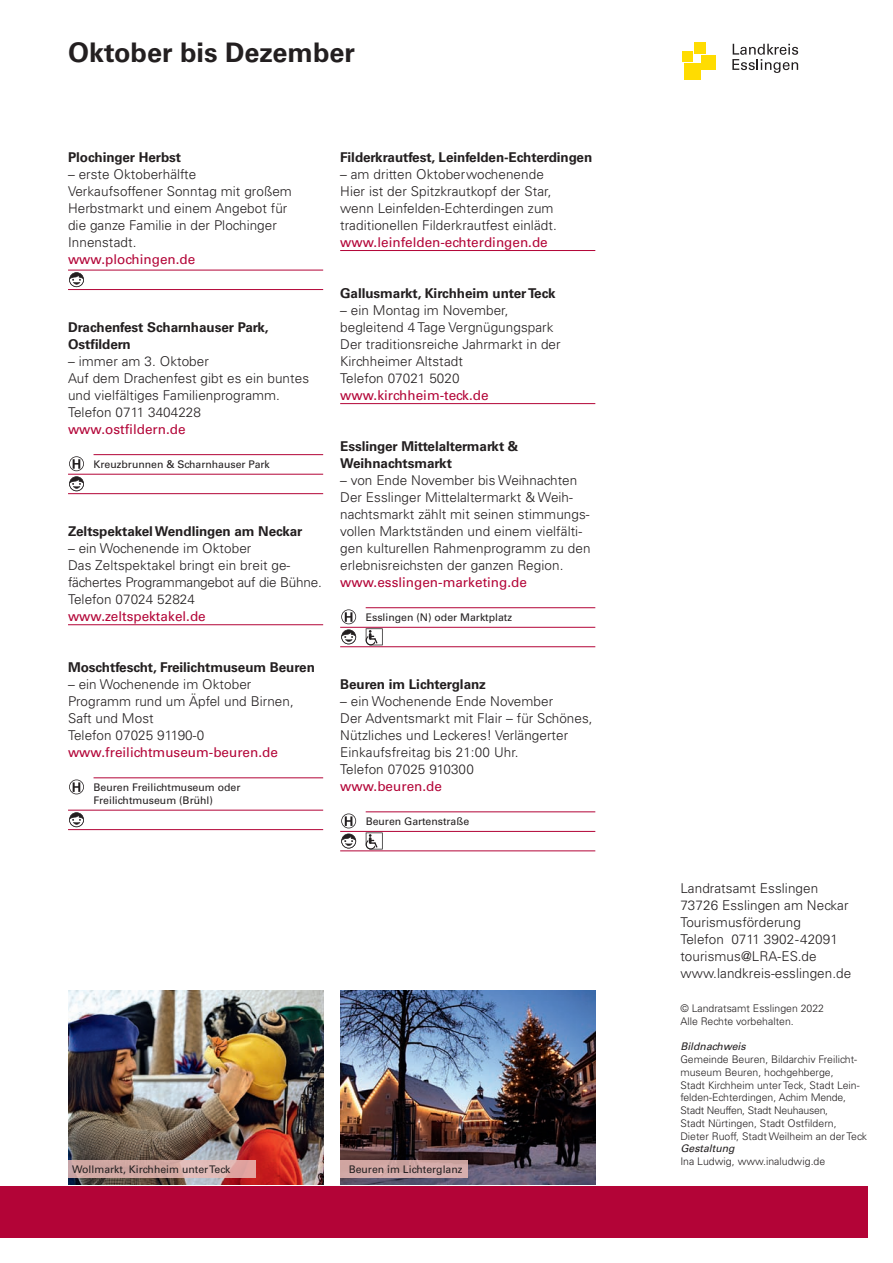
<style>
.page{position:relative;width:893px;height:1263px;background:#fff}
.page>*{position:absolute;margin:0;border:0;box-sizing:border-box;transform-origin:0 0}
.t1{font:700 27px "Univers LT Std";color:#231f20}
.F{font:300 13.5px/17px "Univers LT Std";letter-spacing:.005em;color:#231f20}
.t2{font:700 13.5px/17px "Univers LT Std";letter-spacing:-.005em;color:#231f20}
.Adresse{font:13.5px "Univers LT Std";color:#b30437}
.F-2{font:300 13.5px/17px "Univers LT Std";letter-spacing:-.015em;color:#231f20}
.Absatzformat_7_8_5pt{font:300 10.5px/12.8px "Univers LT Std";color:#231f20}
.F__TOUR-kurzinfo-rot{font:10.5px/12.8px "Univers LT Std";color:#231f20}
.Absatzformat_2{font:300 10.5px/12.8px "Univers LT Std";color:#231f20}
.B__7pt-roman{font:10.5px "Univers LT Std";color:#231f20}
.Absatzformat_7_8_5pt-2{font:italic 10.5px "Univers LT Std";color:#231f20}
.Absatzformat_2-2{font:italic 10.5px "Univers LT Std";color:#231f20}
.s1{font-weight:400;color:#b30437}
</style>
<div class="page">
<div style="left:0;top:1186px;width:867px;height:51px;background:#b30437"></div>
<img style="left:340px;top:991px;width:255px;height:193px">
<hr style="left:68px;top:270px;width:255px;height:1px;background:#b30437">
<hr style="left:68px;top:289px;width:255px;height:1px;background:#b30437">
<hr style="left:94px;top:454px;width:229px;height:1px;background:#b30437">
<hr style="left:68px;top:474px;width:255px;height:1px;background:#b30437">
<hr style="left:68px;top:493px;width:255px;height:1px;background:#b30437">
<hr style="left:68px;top:624px;width:255px;height:1px;background:#b30437">
<hr style="left:94px;top:777px;width:229px;height:1px;background:#b30437">
<hr style="left:68px;top:810px;width:255px;height:1px;background:#b30437">
<hr style="left:68px;top:829px;width:255px;height:1px;background:#b30437">
<svg style="left:69px;top:272px;width:15px;height:15px"></svg>
<svg style="left:69px;top:456px;width:15px;height:35px"></svg>
<svg style="left:69px;top:779px;width:15px;height:15px"></svg>
<svg style="left:69px;top:812px;width:15px;height:15px"></svg>
<hr style="left:340px;top:250px;width:255px;height:1px;background:#b30437">
<hr style="left:340px;top:403px;width:255px;height:1px;background:#b30437">
<hr style="left:366px;top:607px;width:229px;height:1px;background:#b30437">
<hr style="left:340px;top:627px;width:255px;height:1px;background:#b30437">
<hr style="left:340px;top:646px;width:255px;height:1px;background:#b30437">
<hr style="left:366px;top:811px;width:229px;height:1px;background:#b30437">
<hr style="left:340px;top:831px;width:255px;height:1px;background:#b30437">
<hr style="left:340px;top:850px;width:255px;height:1px;background:#b30437">
<svg style="left:341px;top:609px;width:15px;height:35px"></svg>
<svg style="left:366px;top:628px;width:17px;height:17px"></svg>
<svg style="left:341px;top:813px;width:15px;height:35px"></svg>
<svg style="left:366px;top:832px;width:17px;height:17px"></svg>
<img style="left:68px;top:991px;width:255px;height:193px">
<svg style="left:732px;top:44px;width:66px;height:29px"></svg>
<div style="left:682px;top:52px;width:10px;height:10px;background:#ffdc01"></div>
<div style="left:684px;top:64px;width:16px;height:16px;background:#ffdc01"></div>
<div style="left:702px;top:56px;width:14px;height:14px;background:#ffdc01"></div>
<div style="left:694px;top:43px;width:12px;height:11px;background:#ffdc01"></div>
<svg style="left:68px;top:1161px;width:187px;height:17px;background:#d6aba7"></svg>
<div style="left:340px;top:1161px;width:128px;height:17px;background:linear-gradient(to right,#d1a6a3,#d4adac)"></div>
<p class="t1" style="left:68px;top:37px;width:288px">Oktober bis Dezember</p>
<p class="t2" style="left:68px;top:148px;width:115px">Plochinger Herbst</p>
<p class="F" style="left:68px;top:165px;width:130px">– erste Oktoberhälfte</p>
<p class="F" style="left:68px;top:182px;width:225px">Verkaufsoffener Sonntag mit großem<br>Herbstmarkt und einem Angebot für die ganze Familie in der Plochinger<br>Innenstadt.</p>
<p class="Adresse" style="left:68px;top:251px;width:129px">www.plochingen.de</p>
<p class="t2" style="left:68px;top:319px;width:202px">Drachenfest Scharnhauser Park,<br>Ostfildern</p>
<p class="F" style="left:68px;top:352px;width:142px">– immer am 3. Oktober</p>
<p class="F" style="left:68px;top:369px;width:243px">Auf dem Drachenfest gibt es ein buntes und vielfältiges Familienprogramm.</p>
<p class="F" style="left:68px;top:403px;width:135px">Telefon 0711 3404228</p>
<p class="Adresse" style="left:68px;top:421px;width:119px">www.ostfildern.de</p>
<p class="F__TOUR-kurzinfo-rot" style="left:94px;top:458px;width:178px">Kreuzbrunnen &amp; Scharnhauser Park</p>
<p class="t2" style="left:68px;top:523px;width:236px">Zeltspektakel Wendlingen am Neckar</p>
<p class="F" style="left:68px;top:540px;width:185px">– ein Wochenende im Oktober</p>
<p class="F-2" style="left:68px;top:557px;width:255px">Das Zeltspektakel bringt ein breit ge&shy;fächertes Programmangebot auf die Bühne.</p>
<p class="F" style="left:68px;top:591px;width:128px">Telefon 07024 52824</p>
<p class="Adresse" style="left:68px;top:608px;width:139px">www.zeltspektakel.de</p>
<p class="t2" style="left:68px;top:659px;width:248px">Moschtfescht, Freilichtmuseum Beuren</p>
<p class="F" style="left:68px;top:676px;width:185px">– ein Wochenende im Oktober</p>
<p class="F" style="left:68px;top:693px;width:227px">Programm rund um Äpfel und Birnen,<br>Saft und Most</p>
<p class="F" style="left:68px;top:727px;width:138px">Telefon 07025 91190-0</p>
<p class="Adresse" style="left:68px;top:744px;width:211px">www.freilichtmuseum-beuren.de</p>
<p class="F__TOUR-kurzinfo-rot" style="left:94px;top:781px;width:148px">Beuren Freilichtmuseum oder<br>Freilichtmuseum (Brühl)</p>
<p class="t2" style="left:340px;top:148px;width:254px">Filderkrautfest, Leinfelden-Echterdingen</p>
<p class="F" style="left:340px;top:165px;width:205px">– am dritten Oktoberwochenende</p>
<p class="F" style="left:340px;top:182px;width:218px">Hier ist der Spitzkrautkopf der Star, wenn Leinfelden-Echterdingen zum traditionellen Filderkrautfest einlädt.</p>
<p class="Adresse" style="left:340px;top:234px;width:209px">www.leinfelden-echterdingen.de</p>
<p class="t2" style="left:340px;top:285px;width:217px">Gallusmarkt, Kirchheim unter Teck</p>
<p class="F" style="left:340px;top:301px;width:222px">– ein Montag im November, begleitend 4 Tage Vergnügungspark<br>Der traditionsreiche Jahrmarkt in der<br>Kirchheimer Altstadt</p>
<p class="F" style="left:340px;top:369px;width:121px">Telefon 07021 5020</p>
<p class="Adresse" style="left:340px;top:387px;width:150px">www.kirchheim-teck.de</p>
<p class="t2" style="left:340px;top:438px;width:180px">Esslinger Mittelaltermarkt &amp;<br>Weihnachtsmarkt</p>
<p class="F" style="left:340px;top:472px;width:239px">– von Ende November bis Weihnachten</p>
<p class="F" style="left:340px;top:489px;width:252px">Der Esslinger Mittelaltermarkt &amp; Weih&shy;nachtsmarkt zählt mit seinen stimmungs&shy;vollen Marktständen und einem vielfälti&shy;gen kulturellen Rahmenprogramm zu den erlebnisreichsten der ganzen Region. <span class="s1">www.esslingen-marketing.de</span></p>
<p class="F__TOUR-kurzinfo-rot" style="left:366px;top:611px;width:148px">Esslingen (N) oder Marktplatz</p>
<p class="t2" style="left:340px;top:676px;width:147px">Beuren im Lichterglanz</p>
<p class="F" style="left:340px;top:693px;width:215px">– ein Wochenende Ende November</p>
<p class="F" style="left:340px;top:710px;width:254px">Der Adventsmarkt mit Flair – für Schönes,<br>Nützliches und Leckeres! Verlängerter<br>Einkaufsfreitag bis 21:00 Uhr.</p>
<p class="F" style="left:340px;top:761px;width:135px">Telefon 07025 910300</p>
<p class="Adresse" style="left:340px;top:778px;width:103px">www.beuren.de</p>
<p class="F__TOUR-kurzinfo-rot" style="left:366px;top:815px;width:105px">Beuren Gartenstraße</p>
<p class="B__7pt-roman" style="left:72px;top:1163px;width:160px">Wollmarkt, Kirchheim unter Teck</p>
<p class="B__7pt-roman" style="left:349px;top:1163px;width:115px">Beuren im Lichterglanz</p>
<p class="F" style="left:680px;top:880px;width:139px">Landratsamt Esslingen</p>
<p class="F" style="left:680px;top:897px;width:170px">73726 Esslingen am Neckar</p>
<p class="F" style="left:680px;top:914px;width:122px">Tourismusförderung</p>
<p class="F" style="left:680px;top:931px;width:159px">Telefon 0711 3902-42091</p>
<p class="F" style="left:680px;top:948px;width:138px">tourismus@LRA-ES.de</p>
<p class="F" style="left:680px;top:965px;width:172px">www.landkreis-esslingen.de</p>
<p class="Absatzformat_2" style="left:680px;top:1002px;width:145px">© Landratsamt Esslingen 2022<br>Alle Rechte vorbehalten.</p>
<p class="Absatzformat_7_8_5pt-2" style="left:680px;top:1040px;width:67px">Bildnachweis</p>
<p class="Absatzformat_7_8_5pt" style="left:680px;top:1053px;width:188px">Gemeinde Beuren, Bildarchiv Freilicht&shy;museum Beuren, hochgehberge,<br>Stadt Kirchheim unter Teck, Stadt Lein&shy;felden-Echterdingen, Achim Mende, Stadt Neuffen, Stadt Neuhausen,<br>Stadt Nürtingen, Stadt Ostfildern, Dieter Ruoff, Stadt Weilheim an der Teck</p>
<p class="Absatzformat_2-2" style="left:680px;top:1142px;width:56px">Gestaltung</p>
<p class="Absatzformat_2" style="left:680px;top:1155px;width:146px">Ina Ludwig, www.inaludwig.de</p>
</div>
